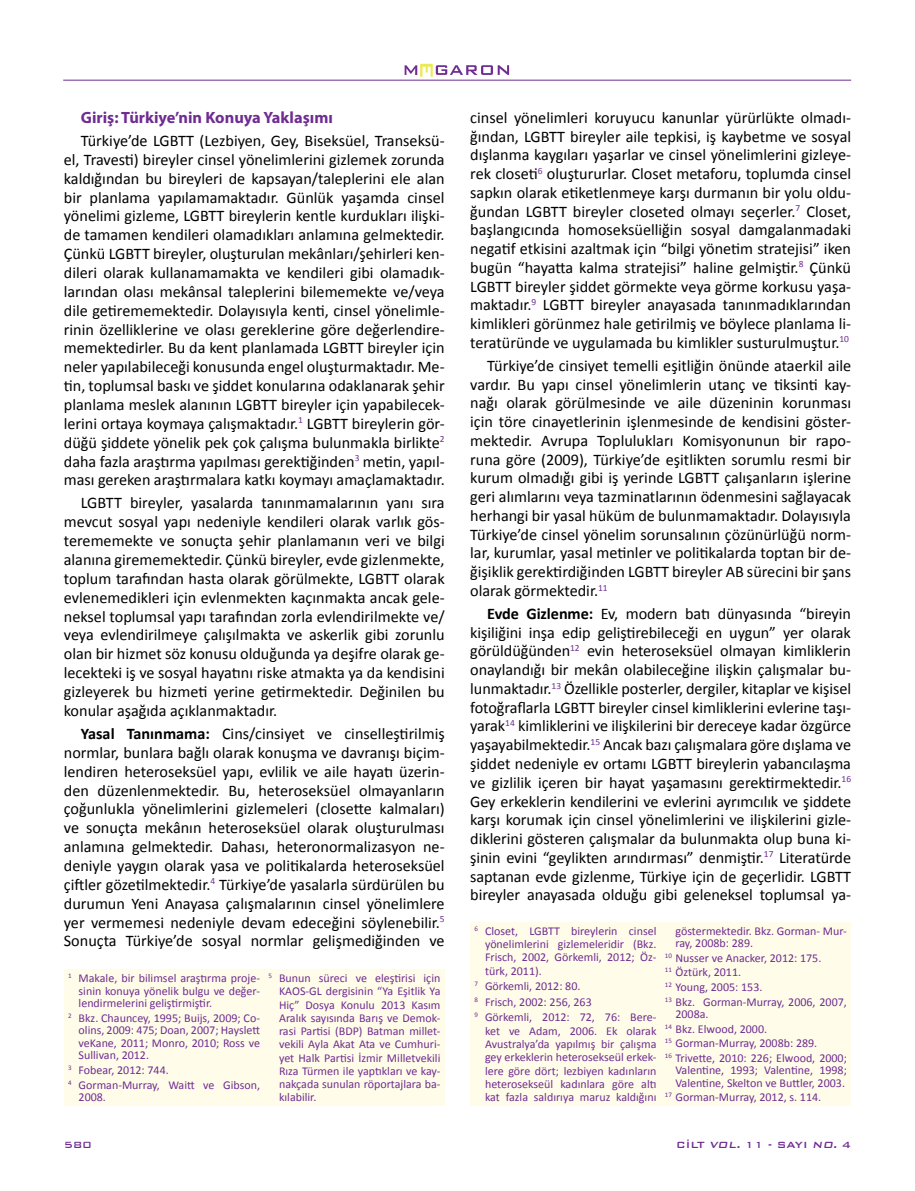
<style>
.page{position:relative;width:915px;height:1191px;background:#fff}
.page>*{position:absolute;margin:0;border:0;box-sizing:border-box;transform-origin:0 0}
.t1{font:700 16.35px "Myriad Pro";color:#6f2c91}
.t2{font:16.2px/18.9px "Calibri";color:#000;text-align:justify}
.t3{font:12px/13.2px "Calibri";color:#6f2c91}
.t4{font:500 12px "Bank Gothic BT";color:#6f2c91}
.s1{font-weight:700}
.s2{font-style:italic}
</style>
<div class="page">
<svg style="left:404px;top:64px;width:105px;height:13px"></svg>
<hr style="left:63px;top:80px;width:787px;height:1px;background:#6f2c91">
<div style="left:64px;top:968px;width:200px;height:137px;background:#fffde9"></div>
<div style="left:470px;top:921px;width:190px;height:184px;background:#fffde9"></div>
<div style="left:660px;top:921px;width:190px;height:184px;background:#fffde9"></div>
<div style="left:264px;top:968px;width:180px;height:137px;background:#fffde9"></div>
<p class="t1" style="left:81px;top:107px;width:253px">Giriş: Türkiye’nin Konuya Yaklaşımı</p>
<p class="t2" style="left:64px;top:130px;width:382px;text-indent:17px">Türkiye’de LGBTT (Lezbiyen, Gey, Biseksüel, Transeksü&shy;el, Travesti) bireyler cinsel yönelimlerini gizlemek zorunda kaldığından bu bireyleri de kapsayan/taleplerini ele alan bir planlama yapılamamaktadır. Günlük yaşamda cinsel yönelimi gizleme, LGBTT bireylerin kentle kurdukları ilişki&shy;de tamamen kendileri olamadıkları anlamına gelmektedir.<br>Çünkü LGBTT bireyler, oluşturulan mekânları/şehirleri ken&shy;dileri olarak kullanamamakta ve kendileri gibi olamadık&shy;larından olası mekânsal taleplerini bilememekte ve/veya dile getirememektedir. Dolayısıyla kenti, cinsel yönelimle&shy;rinin özelliklerine ve olası gereklerine göre değerlendire&shy;memektedirler. Bu da kent planlamada LGBTT bireyler için neler yapılabileceği konusunda engel oluşturmaktadır. Me&shy;tin, toplumsal baskı ve şiddet konularına odaklanarak şehir planlama meslek alanının LGBTT bireyler için yapabilecek&shy;lerini ortaya koymaya çalışmaktadır.<sup>1</sup> LGBTT bireylerin gör&shy;düğü şiddete yönelik pek çok çalışma bulunmakla birlikte<sup>2 </sup>daha fazla araştırma yapılması gerektiğinden<sup>3</sup> metin, yapıl&shy;ması gereken araştırmalara katkı koymayı amaçlamaktadır.</p>
<p class="t2" style="left:64px;top:493px;width:382px;text-indent:17px">LGBTT bireyler, yasalarda tanınmamalarının yanı sıra mevcut sosyal yapı nedeniyle kendileri olarak varlık gös&shy;terememekte ve sonuçta şehir planlamanın veri ve bilgi alanına girememektedir. Çünkü bireyler, evde gizlenmekte, toplum tarafından hasta olarak görülmekte, LGBTT olarak evlenemedikleri için evlenmekten kaçınmakta ancak gele&shy;neksel toplumsal yapı tarafından zorla evlendirilmekte ve/ veya evlendirilmeye çalışılmakta ve askerlik gibi zorunlu olan bir hizmet söz konusu olduğunda ya deşifre olarak ge&shy;lecekteki iş ve sosyal hayatını riske atmakta ya da kendisini gizleyerek bu hizmeti yerine getirmektedir. Değinilen bu konular aşağıda açıklanmaktadır.</p>
<p class="t2" style="left:64px;top:723px;width:382px;text-indent:17px"><span class="s1">Yasal Tanınmama:</span> Cins/cinsiyet ve cinselleştirilmiş normlar, bunlara bağlı olarak konuşma ve davranışı biçim&shy;lendiren heteroseksüel yapı, evlilik ve aile hayatı üzerin&shy;den düzenlenmektedir. Bu, heteroseksüel olmayanların çoğunlukla yönelimlerini gizlemeleri (closette kalmaları) ve sonuçta mekânın heteroseksüel olarak oluşturulması anlamına gelmektedir. Dahası, heteronormalizasyon ne&shy;deniyle yaygın olarak yasa ve politikalarda heteroseksüel çiftler gözetilmektedir.<sup>4</sup> Türkiye’de yasalarla sürdürülen bu durumun Yeni Anayasa çalışmalarının cinsel yönelimlere yer vermemesi nedeniyle devam edeceğini söylenebilir.<sup>5<br></sup>Sonuçta Türkiye’de sosyal normlar gelişmediğinden ve</p>
<p class="t3" style="left:79px;top:971px;width:183px;line-height:12.6px;text-align:justify;text-indent:-11px"><sup>1</sup> Makale, bir bilimsel araştırma proje&shy;sinin konuya yönelik bulgu ve değer&shy;lendirmelerini geliştirmiştir.</p>
<p class="t3" style="left:79px;top:1011px;width:183px;line-height:12.6px;text-align:justify;text-indent:-11px"><sup>2</sup> Bkz. Chauncey, 1995; Buijs, 2009; Co&shy;olins, 2009: 475; Doan, 2007; Hayslett veKane, 2011; Monro, 2010; Ross ve Sullivan, 2012.</p>
<p class="t3" style="left:68px;top:1062px;width:193px;line-height:14.7px"><sup>3</sup> Fobear, 2012: 744.<br><sup>4</sup> Gorman-Murray, Waitt ve Gibson,</p>
<p class="t3" style="left:79px;top:1090px;width:29px">2008.</p>
<p class="t3" style="left:279px;top:971px;width:163px;text-align:justify;text-indent:-11px"><sup>5</sup> Bunun süreci ve eleştirisi için KAOS-GL dergisinin “Ya Eşitlik Ya Hiç” Dosya Konulu 2013 Kasım Aralık sayısında Barış ve Demok&shy;rasi Partisi (BDP) Batman millet&shy;vekili Ayla Akat Ata ve Cumhuri&shy;yet Halk Partisi İzmir Milletvekili Rıza Türmen ile yaptıkları ve kay&shy;nakçada sunulan röportajlara ba&shy;kılabilir.</p>
<p class="t2" style="left:470px;top:107px;width:382px">cinsel yönelimleri koruyucu kanunlar yürürlükte olmadı&shy;ğından, LGBTT bireyler aile tepkisi, iş kaybetme ve sosyal dışlanma kaygıları yaşarlar ve cinsel yönelimlerini gizleye&shy;rek closeti<sup>6</sup> oluştururlar. Closet metaforu, toplumda cinsel sapkın olarak etiketlenmeye karşı durmanın bir yolu oldu&shy;ğundan LGBTT bireyler closeted olmayı seçerler.<sup>7</sup> Closet, başlangıcında homoseksüelliğin sosyal damgalanmadaki negatif etkisini azaltmak için “bilgi yönetim stratejisi” iken bugün “hayatta kalma stratejisi” haline gelmiştir.<sup>8</sup> Çünkü LGBTT bireyler şiddet görmekte veya görme korkusu yaşa&shy;maktadır.<sup>9</sup> LGBTT bireyler anayasada tanınmadıklarından kimlikleri görünmez hale getirilmiş ve böylece planlama li&shy;teratüründe ve uygulamada bu kimlikler susturulmuştur.<sup>10</sup></p>
<p class="t2" style="left:470px;top:355px;width:382px;text-indent:17px">Türkiye’de cinsiyet temelli eşitliğin önünde ataerkil aile vardır. Bu yapı cinsel yönelimlerin utanç ve tiksinti kay&shy;nağı olarak görülmesinde ve aile düzeninin korunması için töre cinayetlerinin işlenmesinde de kendisini göster&shy;mektedir. Avrupa Toplulukları Komisyonunun bir rapo&shy;runa göre (2009), Türkiye’de eşitlikten sorumlu resmi bir kurum olmadığı gibi iş yerinde LGBTT çalışanların işlerine geri alımlarını veya tazminatlarının ödenmesini sağlayacak herhangi bir yasal hüküm de bulunmamaktadır. Dolayısıyla Türkiye’de cinsel yönelim sorunsalının çözünürlüğü norm&shy;lar, kurumlar, yasal metinler ve politikalarda toptan bir de&shy;ğişiklik gerektirdiğinden LGBTT bireyler AB sürecini bir şans olarak görmektedir.<sup>11</sup></p>
<p class="t2" style="left:470px;top:603px;width:382px;text-indent:17px"><span class="s1">Evde Gizlenme:</span> Ev, modern batı dünyasında “bireyin kişiliğini inşa edip geliştirebileceği en uygun” yer olarak görüldüğünden<sup>12</sup> evin heteroseksüel olmayan kimliklerin onaylandığı bir mekân olabileceğine ilişkin çalışmalar bu&shy;lunmaktadır.<sup>13</sup> Özellikle posterler, dergiler, kitaplar ve kişisel fotoğraflarla LGBTT bireyler cinsel kimliklerini evlerine taşı&shy;yarak<sup>14</sup> kimliklerini ve ilişkilerini bir dereceye kadar özgürce yaşayabilmektedir.<sup>15</sup> Ancak bazı çalışmalara göre dışlama ve şiddet nedeniyle ev ortamı LGBTT bireylerin yabancılaşma ve gizlilik içeren bir hayat yaşamasını gerektirmektedir.<sup>16<br></sup>Gey erkeklerin kendilerini ve evlerini ayrımcılık ve şiddete karşı korumak için cinsel yönelimlerini ve ilişkilerini gizle&shy;diklerini gösteren çalışmalar da bulunmakta olup buna ki&shy;şinin evini “geylikten arındırması” denmiştir.<sup>17</sup> Literatürde saptanan evde gizlenme, Türkiye için de geçerlidir. LGBTT bireyler anayasada olduğu gibi geleneksel toplumsal ya-</p>
<p class="t3" style="left:485px;top:923px;width:173px;text-align:justify;text-indent:-11px"><sup>6</sup> Closet, LGBTT bireylerin cinsel yönelimlerini gizlemeleridir (Bkz.<br>Frisch, 2002, Görkemli, 2012; Öz&shy;türk, 2011).</p>
<p class="t3" style="left:474px;top:978px;width:183px;line-height:15.5px"><sup>7</sup> Görkemli, 2012: 80.<br><sup>8</sup> Frisch, 2002: 256, 263<br><sup>9</sup> Görkemli, 2012: 72, 76: Bere-</p>
<p class="t3" style="left:485px;top:1023px;width:173px;text-align:justify">ket ve Adam, 2006. Ek olarak Avustralya’da yapılmış bir çalışma gey erkeklerin heterosekseül erkek&shy;lere göre dört; lezbiyen kadınların heterosekseül kadınlara göre altı kat fazla saldırıya maruz kaldığını</p>
<p class="t3" style="left:675px;top:924px;width:173px;line-height:12.5px">göstermektedir. Bkz. Gorman- Mur&shy;ray, 2008b: 289.</p>
<p class="t3" style="left:664px;top:950px;width:183px;line-height:14.5px"><sup>10</sup> Nusser ve Anacker, 2012: 175.<br><sup>11</sup> Öztürk, 2011.<br><sup>12</sup> Young, 2005: 153.<br><sup>13</sup> Bkz. Gorman-Murray, 2006, 2007,</p>
<p class="t3" style="left:664px;top:1006px;width:183px;line-height:14.5px;text-indent:10px">2008a.<br><sup>14</sup> Bkz. Elwood, 2000.<br><sup>15</sup> Gorman-Murray, 2008b: 289.<br><sup>16</sup> Trivette, 2010: 226; Elwood, 2000;</p>
<p class="t3" style="left:675px;top:1063px;width:173px;line-height:12.5px">Valentine, 1993; Valentine, 1998;<br>Valentine, Skelton ve Buttler, 2003.</p>
<p class="t3" style="left:664px;top:1090px;width:158px"><sup>17</sup> Gorman-Murray, 2012, s. 114.</p>
<p class="t4" style="left:64px;top:1138px;width:29px">580</p>
<p class="t4" style="left:676px;top:1138px;width:176px">CİLT <span class="s2">VOL.</span> 11 - SAYI <span class="s2">NO.</span> 4</p>
</div>
